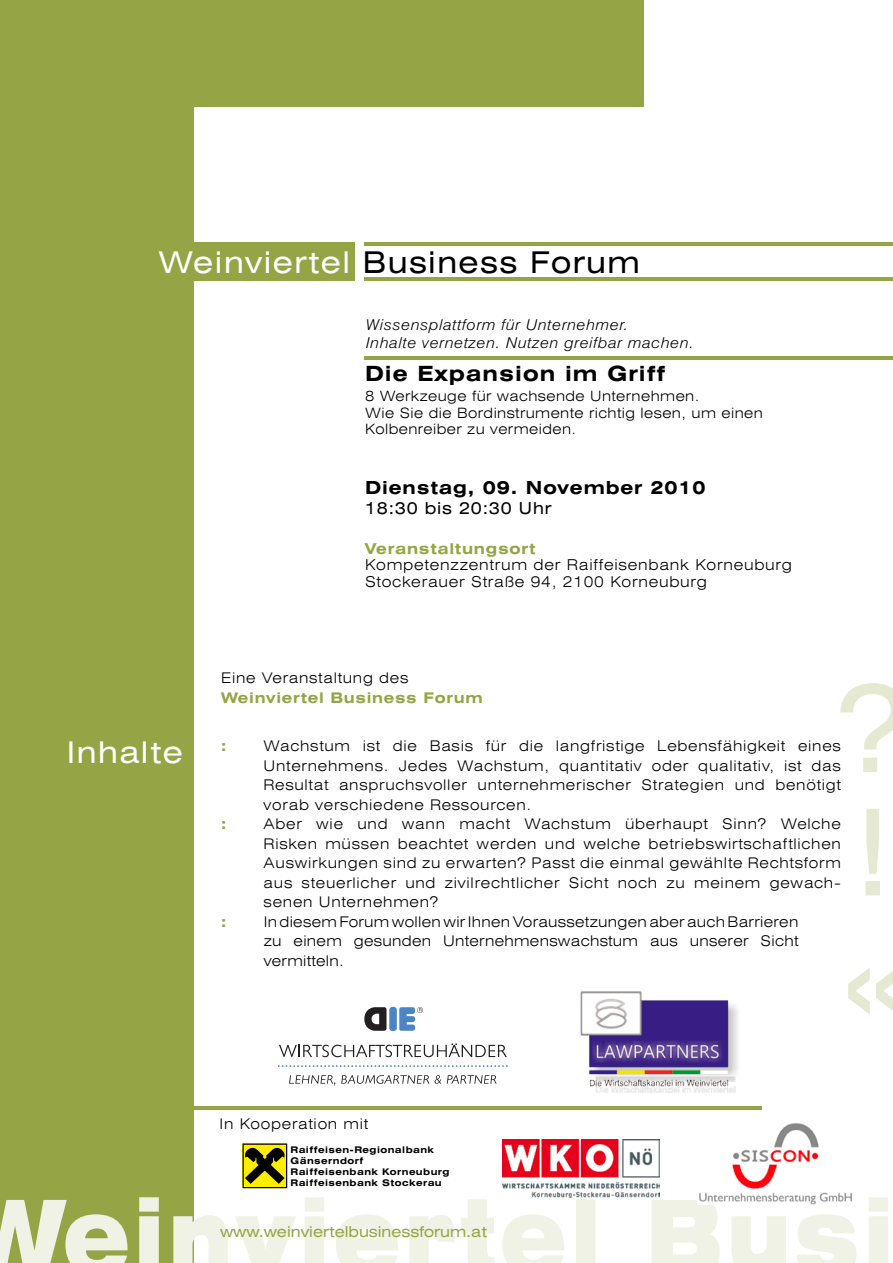
<style>
.page{position:relative;width:893px;height:1263px;background:#fff}
.page>*{position:absolute;margin:0;border:0;box-sizing:border-box;transform-origin:0 0}
.t1{font:expanded 120px/251px "Swiss 721 BT";color:#e6e9d2}
.t2{font:expanded 30px "Swiss 721 BT";letter-spacing:.05em;color:#000}
.t3{font:expanded 30px "Swiss 721 BT";letter-spacing:.05em;color:#fff}
.t4{font:700 expanded 21px "Swiss 721 BT";letter-spacing:.05em;color:#000}
.t5{font:700 expanded 18px "Swiss 721 BT";letter-spacing:.05em;color:#000}
.t6{font:expanded 16.5px "Swiss 721 BT";letter-spacing:.05em;color:#000}
.t7{font:300 expanded 15px/16.5px "Swiss 721 BT";letter-spacing:.05em;color:#000}
.t8{font:italic 300 15px/18px "Swiss 721 BT";letter-spacing:.04em;color:#000;scale:1.1 1}
.t9{font:expanded 15px "Swiss 721 BT";color:#95a545}
.t10{font:700 expanded 15px "Swiss 721 BT";letter-spacing:.05em;color:#95a545}
.t11{font:300 expanded 14.7px/19.5px "Swiss 721 BT";letter-spacing:.05em;color:#000;text-align:justify}
.t12{font:700 expanded 14.7px "Swiss 721 BT";letter-spacing:.05em;color:#95a545}
.t13{font:300 expanded 14.25px/16.5px "Swiss 721 BT";letter-spacing:.03em;color:#000}
.t14{font:700 expanded 9.15px/10.9px "Swiss 721 BT";letter-spacing:.05em;color:#000}
.s1{color:#fff}
</style>
<div class="page">
<div style="left:0;top:0;width:643px;height:106px;background:#95a545"></div>
<div style="left:0;top:0;width:193px;height:1263px;background:#95a545"></div>
<svg style="left:0;top:1197px;width:888px;height:66px;fill:#f0f2e5"></svg>
<div style="left:0;top:242px;width:354px;height:39px;background:#95a545"></div>
<hr style="left:365px;top:277px;width:528px;height:4px;background:#95a545">
<hr style="left:365px;top:356px;width:528px;height:4px;background:#95a545">
<hr style="left:365px;top:242px;width:528px;height:4px;background:#95a545">
<svg style="left:364px;top:1007px;width:59px;height:24px"></svg>
<svg style="left:279px;top:1043px;width:228px;height:14px"></svg>
<svg style="left:278px;top:1065px;width:230px;height:2px"></svg>
<svg style="left:289px;top:1075px;width:46px;height:11px"></svg>
<svg style="left:341px;top:1075px;width:88px;height:9px"></svg>
<svg style="left:435px;top:1075px;width:6px;height:9px"></svg>
<svg style="left:447px;top:1075px;width:50px;height:9px"></svg>
<img style="left:580px;top:991px;width:158px;height:102px">
<svg style="left:243px;top:1143px;width:44px;height:45px;background:#867d00"></svg>
<img style="left:502px;top:1140px;width:157px;height:57px">
<img style="left:697px;top:1123px;width:156px;height:82px">
<hr style="left:171px;top:1106px;width:591px;height:3px;background:#95a545">
<h2 class="t2" style="left:159px;top:244px;width:482px"><span class="s1">Weinviertel</span> Business Forum</h2>
<p class="t8" style="left:366px;top:315px;width:299px">Wissensplattform für Unternehmer.<br>Inhalte vernetzen. Nutzen greifbar machen.</p>
<h3 class="t4" style="left:365px;top:361px;width:302px">Die Expansion im Griff</h3>
<p class="t13" style="left:365px;top:388px;width:399px">8 Werkzeuge für wachsende Unternehmen.<br>Wie Sie die Bordinstrumente richtig lesen, um einen<br>Kolbenreiber zu vermeiden.</p>
<p class="t5" style="left:365px;top:477px;width:342px">Dienstag, 09. November 2010</p>
<p class="t6" style="left:365px;top:498px;width:188px">18:30 bis 20:30 Uhr</p>
<h2 class="t3" style="left:67px;top:734px;width:118px">Inhalte</h2>
<p class="t10" style="left:365px;top:539px;width:172px">Veranstaltungsort</p>
<p class="t7" style="left:365px;top:557px;width:428px">Kompetenzzentrum der Raiffeisenbank Korneuburg<br>Stockerauer Straße 94, 2100 Korneuburg</p>
<p class="t11" style="left:221px;top:668px;width:189px">Eine Veranstaltung des</p>
<p class="t12" style="left:221px;top:689px;width:263px">Weinviertel Business Forum</p>
<h1 class="t1" style="left:837px;top:603px;width:73px">? «</h1>
<p class="t12" style="left:221px;top:737px;width:7px">:</p>
<p class="t11" style="left:264px;top:736px;width:579px">Wachstum ist die Basis für die langfristige Lebensfähigkeit eines Unternehmens. Jedes Wachstum, quantitativ oder qualitativ, ist das Resultat anspruchsvoller unternehmerischer Strategien und benötigt vorab verschiedene Ressourcen.</p>
<p class="t12" style="left:221px;top:815px;width:7px">:</p>
<p class="t11" style="left:264px;top:814px;width:579px">Aber wie und wann macht Wachstum überhaupt Sinn? Welche Risken müssen beachtet werden und welche betriebswirtschaftlichen Auswirkungen sind zu erwarten? Passt die einmal gewählte Rechtsform aus steuerlicher und zivilrechtlicher Sicht noch zu meinem gewach&shy;senen Unternehmen?</p>
<p class="t12" style="left:221px;top:913px;width:7px">:</p>
<p class="t11" style="left:264px;top:912px;width:536px">In diesem Forum wollen wir Ihnen Voraussetzungen aber auch Barrieren zu einem gesunden Unternehmenswachstum aus unserer Sicht vermitteln.</p>
<h1 class="t1" style="left:853px;top:727px;width:40px">!</h1>
<p class="t11" style="left:220px;top:1113px;width:150px">In Kooperation mit</p>
<p class="t14" style="left:291px;top:1144px;width:160px">Raiffeisen-Regionalbank<br>Gänserndorf<br>Raiffeisenbank Korneuburg<br>Raiffeisenbank Stockerau</p>
<p class="t9" style="left:220px;top:1223px;width:268px">www.weinviertelbusinessforum.at</p>
</div>
